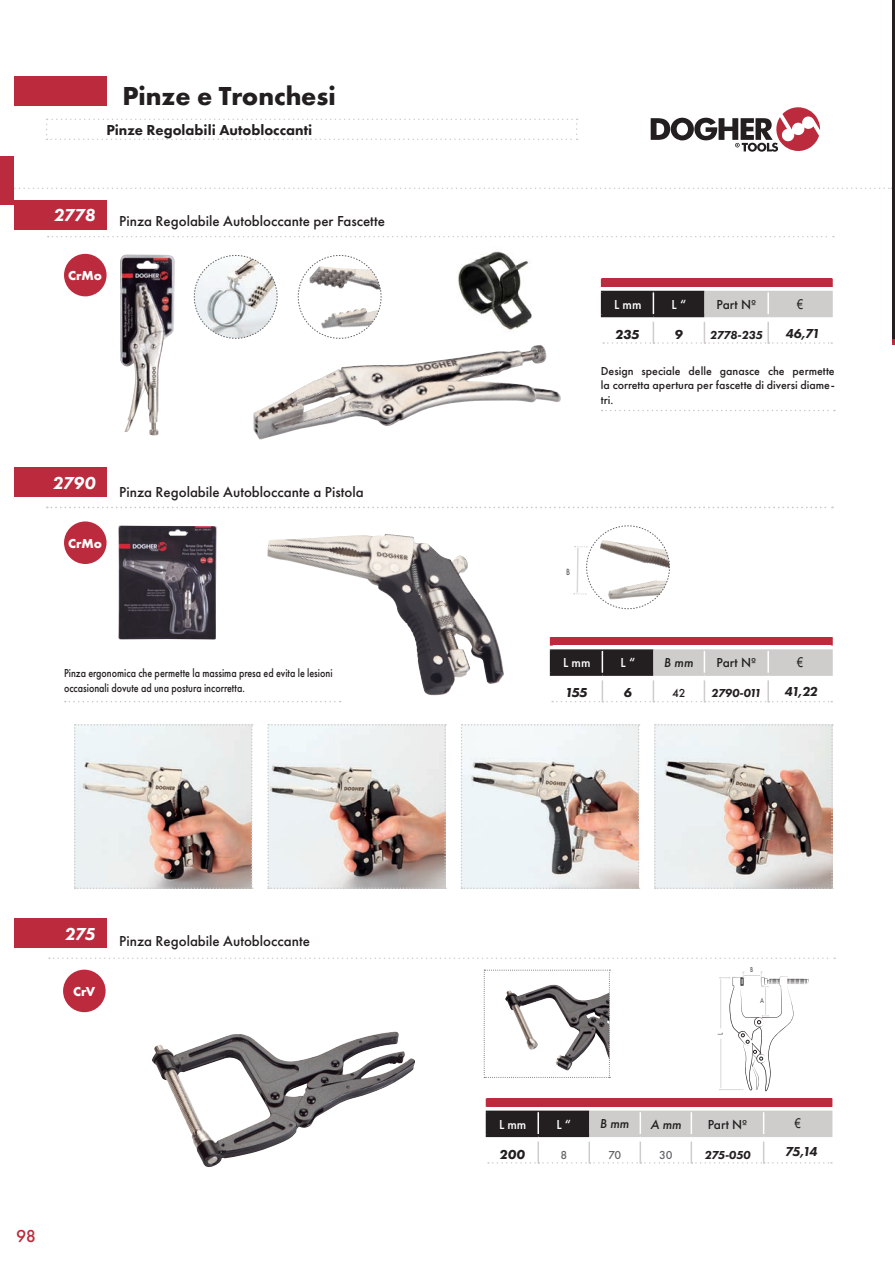
<style>
.page{position:relative;width:895px;height:1262px;background:#fff}
.page>*{position:absolute;margin:0;border:0;box-sizing:border-box;transform-origin:0 0}
.t1{font:700 27px "Futura PT";color:#231f20}
.t2{font:italic 800 18px "Futura PT";letter-spacing:-.025em;color:#fff}
.t3{font:500 18px "Futura PT";color:#bb2b3d}
.t4{font:500 15px "Futura PT";color:#231f20}
.t5{font:800 15px "Futura PT";color:#231f20}
.t6{font:500 13.5px "Futura PT";color:#231f20}
.t7{font:500 13.5px "Futura PT";color:#fff}
.t8{font:italic 800 13.5px "Futura PT";letter-spacing:-.08em;color:#231f20}
.t9{font:700 13.5px "Futura PT";color:#fff}
.t10{font:italic 700 13.5px "Futura PT";letter-spacing:-.005em;color:#231f20}
.t11{font:italic 500 13.5px "Futura PT";color:#231f20}
.t12{font:13.5px "Arial";color:#231f20;scale:.8 1}
.t13{font:500 12px/14.4px "Futura PT";color:#231f20;scale:.84 1}
.t14{font:500 12px/14.4px "Futura PT";color:#231f20;text-align:justify}
.t15{font:italic 800 12px "Futura PT";letter-spacing:-.035em;color:#231f20}
.t16{font:500 12px "Futura PT";color:#636366}
.t17{font:500 7.5px "Futura PT";color:#636366;scale:.8 1}
</style>
<div class="page">
<svg style="left:46px;top:119px;width:532px;height:21px"></svg>
<div style="left:14px;top:77px;width:92px;height:29px;background:#bb2b3d"></div>
<svg style="left:651px;top:107px;width:169px;height:45px"></svg>
<svg style="left:14px;top:188px;width:878px;height:1px"></svg>
<div style="left:0;top:156px;width:14px;height:49px;background:#bb2b3d"></div>
<svg style="left:48px;top:236px;width:786px;height:1px"></svg>
<div style="left:14px;top:468px;width:93px;height:29px;background:#bb2b3d"></div>
<svg style="left:47px;top:507px;width:786px;height:1px"></svg>
<div style="left:64px;top:521px;width:43px;height:43px;background:#bb2b3d;border-radius:50%"></div>
<hr style="left:550px;top:673px;width:52px;height:3px;background:#231f20">
<hr style="left:602px;top:673px;width:51px;height:3px;background:#231f20">
<svg style="left:550px;top:637px;width:283px;height:36px;background:#a58387"></svg>
<hr style="left:653px;top:649px;width:51px;height:2px;background:#cecdcc">
<hr style="left:653px;top:673px;width:51px;height:3px;background:#cecdcc">
<hr style="left:704px;top:649px;width:64px;height:2px;background:#cecdcc">
<hr style="left:704px;top:673px;width:64px;height:3px;background:#cecdcc">
<hr style="left:768px;top:649px;width:65px;height:2px;background:#cecdcc">
<hr style="left:831px;top:651px;width:2px;height:22px;background:#cecdcc">
<hr style="left:768px;top:673px;width:65px;height:3px;background:#cecdcc">
<svg style="left:552px;top:680px;width:280px;height:22px"></svg>
<img style="left:267px;top:534px;width:237px;height:161px">
<img style="left:118px;top:525px;width:99px;height:114px">
<div style="left:14px;top:200px;width:93px;height:29px;background:#bb2b3d"></div>
<hr style="left:601px;top:314px;width:52px;height:3px;background:#231f20">
<hr style="left:653px;top:314px;width:51px;height:3px;background:#231f20">
<svg style="left:601px;top:278px;width:232px;height:38px;background:#9a7579"></svg>
<hr style="left:704px;top:291px;width:64px;height:1px;background:#cecdcc">
<hr style="left:704px;top:314px;width:64px;height:3px;background:#cecdcc">
<hr style="left:768px;top:291px;width:65px;height:1px;background:#cecdcc">
<hr style="left:831px;top:292px;width:2px;height:22px;background:#cecdcc">
<hr style="left:768px;top:314px;width:65px;height:3px;background:#cecdcc">
<svg style="left:603px;top:322px;width:229px;height:22px"></svg>
<img style="left:253px;top:345px;width:308px;height:95px">
<img style="left:447px;top:243px;width:95px;height:94px;border-radius:47px">
<div style="left:64px;top:254px;width:43px;height:42px;background:#bb2b3d;border-radius:50%"></div>
<img style="left:120px;top:254px;width:55px;height:181px">
<svg style="left:194px;top:255px;width:84px;height:84px"></svg>
<img style="left:74px;top:724px;width:179px;height:165px">
<svg style="left:267px;top:724px;width:179px;height:165px;background:#cdc4c1"></svg>
<svg style="left:461px;top:724px;width:179px;height:165px"></svg>
<svg style="left:297px;top:255px;width:85px;height:84px"></svg>
<img style="left:654px;top:724px;width:179px;height:165px">
<img style="left:152px;top:1032px;width:263px;height:135px">
<svg style="left:49px;top:957px;width:786px;height:2px"></svg>
<div style="left:14px;top:918px;width:93px;height:29px;background:#bb2b3d"></div>
<div style="left:63px;top:969px;width:43px;height:43px;background:#bb2b3d;border-radius:50%"></div>
<hr style="left:486px;top:1134px;width:52px;height:3px;background:#231f20">
<hr style="left:538px;top:1134px;width:51px;height:3px;background:#231f20">
<hr style="left:589px;top:1134px;width:51px;height:3px;background:#cecdcc">
<hr style="left:640px;top:1134px;width:51px;height:3px;background:#cecdcc">
<hr style="left:691px;top:1134px;width:73px;height:3px;background:#cecdcc">
<svg style="left:486px;top:1098px;width:346px;height:37px;background:#ad888d"></svg>
<hr style="left:764px;top:1134px;width:68px;height:3px;background:#cecdcc">
<svg style="left:488px;top:1141px;width:344px;height:22px"></svg>
<hr style="left:892px;top:0;width:3px;height:343px;background:#231f20">
<svg style="left:892px;top:339px;width:3px;height:6px"></svg>
<svg style="left:719px;top:971px;width:90px;height:120px"></svg>
<svg style="left:484px;top:969px;width:126px;height:109px"></svg>
<svg style="left:65px;top:701px;width:276px;height:1px"></svg>
<svg style="left:602px;top:410px;width:233px;height:1px"></svg>
<svg style="left:573px;top:525px;width:97px;height:84px"></svg>
<h1 class="t1" style="left:122px;top:78px;width:215px">Pinze e Tronchesi</h1>
<p class="t5" style="left:107px;top:121px;width:207px">Pinze Regolabili Autobloccanti</p>
<p class="t2" style="left:54px;top:204px;width:43px">2778</p>
<p class="t4" style="left:119px;top:212px;width:267px">Pinza Regolabile Autobloccante per Fascette</p>
<p class="t9" style="left:68px;top:267px;width:36px">CrMo</p>
<p class="t2" style="left:52px;top:472px;width:44px">2790</p>
<p class="t9" style="left:68px;top:534px;width:36px">CrMo</p>
<p class="t4" style="left:119px;top:483px;width:246px">Pinza Regolabile Autobloccante a Pistola</p>
<p class="t13" style="left:64px;top:666px;width:321px">Pinza ergonomica che permette la massima presa ed evita le lesioni occasionali dovute ad una postura incorretta.</p>
<p class="t2" style="left:64px;top:922px;width:32px">275</p>
<p class="t9" style="left:73px;top:982px;width:24px">CrV</p>
<p class="t4" style="left:119px;top:932px;width:192px">Pinza Regolabile Autobloccante</p>
<p class="t3" style="left:16px;top:1225px;width:21px">98</p>
<p class="t7" style="left:614px;top:296px;width:29px">L mm</p>
<p class="t7" style="left:672px;top:296px;width:16px">L “</p>
<p class="t6" style="left:716px;top:296px;width:41px">Part Nº</p>
<p class="t12" style="left:797px;top:295px;width:9px">€</p>
<p class="t10" style="left:615px;top:326px;width:26px">235</p>
<p class="t10" style="left:675px;top:326px;width:10px">9</p>
<p class="t15" style="left:710px;top:327px;width:54px">2778-235</p>
<p class="t8" style="left:785px;top:325px;width:36px">46,71</p>
<p class="t14" style="left:601px;top:364px;width:235px">Design speciale delle ganasce che permette la corretta apertura per fascette di diversi diame&shy;tri.</p>
<p class="t7" style="left:563px;top:655px;width:29px">L mm</p>
<p class="t7" style="left:620px;top:655px;width:16px">L “</p>
<p class="t11" style="left:664px;top:654px;width:31px">B mm</p>
<p class="t6" style="left:716px;top:655px;width:41px">Part Nº</p>
<p class="t12" style="left:797px;top:653px;width:9px">€</p>
<p class="t10" style="left:565px;top:684px;width:24px">155</p>
<p class="t10" style="left:624px;top:684px;width:10px">6</p>
<p class="t14" style="left:672px;top:686px;width:15px">42</p>
<p class="t15" style="left:711px;top:686px;width:52px">2790-011</p>
<p class="t8" style="left:784px;top:683px;width:35px">41,22</p>
<p class="t17" style="left:750px;top:965px;width:5px">B</p>
<p class="t17" style="left:716px;top:1034px;width:4px;rotate:-90deg">L</p>
<p class="t17" style="left:760px;top:996px;width:6px">A</p>
<p class="t7" style="left:499px;top:1116px;width:29px">L mm</p>
<p class="t7" style="left:556px;top:1116px;width:16px">L “</p>
<p class="t11" style="left:600px;top:1115px;width:31px">B mm</p>
<p class="t11" style="left:650px;top:1115px;width:32px">A mm</p>
<p class="t6" style="left:708px;top:1116px;width:41px">Part Nº</p>
<p class="t12" style="left:795px;top:1114px;width:9px">€</p>
<p class="t10" style="left:500px;top:1145px;width:26px">200</p>
<p class="t16" style="left:560px;top:1147px;width:8px">8</p>
<p class="t16" style="left:608px;top:1147px;width:14px">70</p>
<p class="t16" style="left:659px;top:1147px;width:15px">30</p>
<p class="t15" style="left:705px;top:1147px;width:47px">275-050</p>
<p class="t8" style="left:785px;top:1143px;width:34px">75,14</p>
</div>
